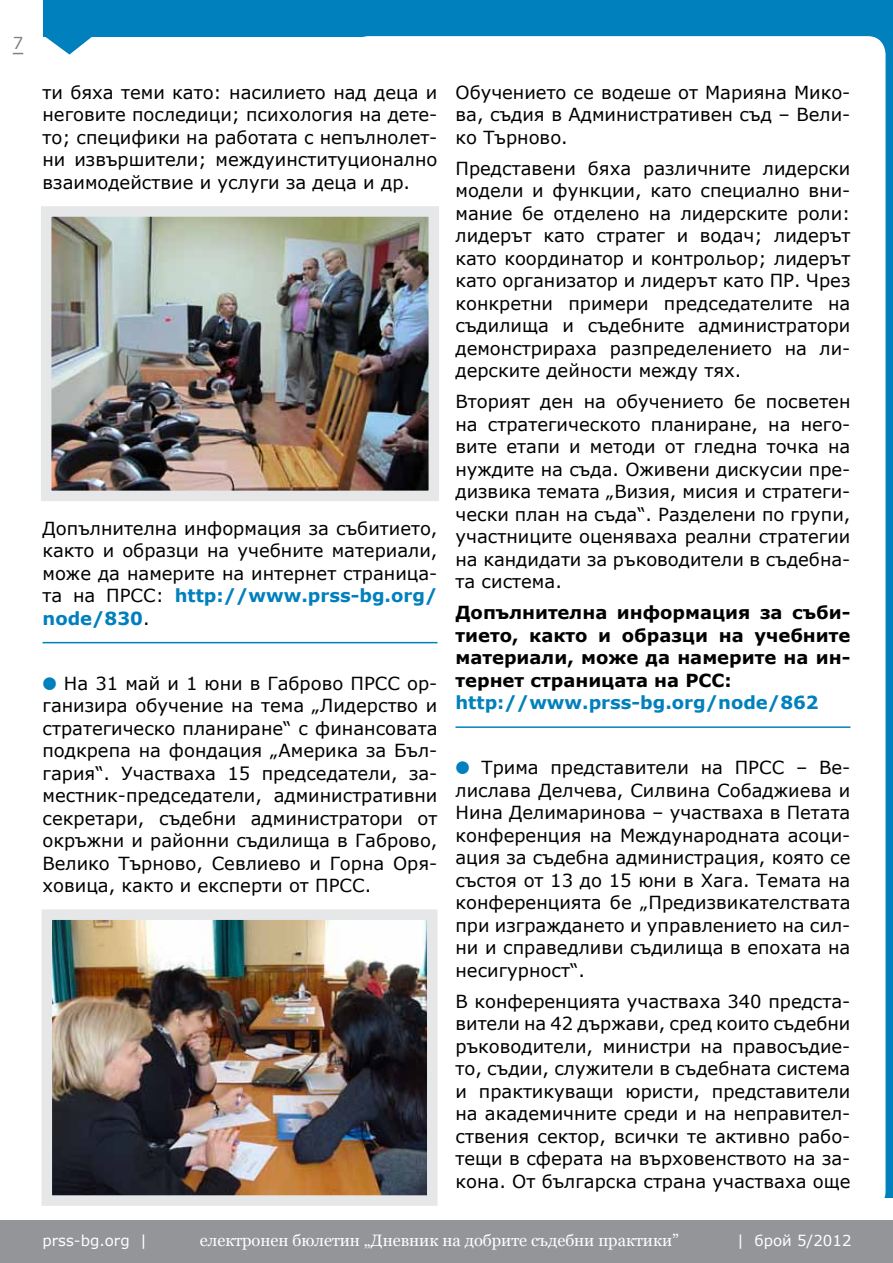
<style>
.page{position:relative;width:893px;height:1263px;background:#fff}
.page>*{position:absolute;margin:0;border:0;box-sizing:border-box;transform-origin:0 0}
.t1{font:18px/22.5px "Verdana";color:#000;text-align:justify}
.t2{font:700 18px/22.5px "Verdana";color:#000;text-align:justify}
.t3{font:700 18px "Verdana";color:#0080bd}
.t4{font:16.5px "Georgia";color:#fff}
.t5{font:16.5px "Verdana";color:#808285}
.t6{font:15px "Verdana";color:#fff}
.s1{font-weight:700;color:#0080bd}
.s2{font-family:"Guifxv 2 Transports";color:#0080bd}
</style>
<div class="page">
<div style="left:0;top:0;width:893px;height:36px;background:#0080bd"></div>
<div style="left:856px;top:0;width:37px;height:1198px;background:#0080bd"></div>
<div style="left:350px;top:36px;width:535px;height:1173px;background:#fff;border-radius:18px"></div>
<div style="left:0;top:0;width:43px;height:126px;background:#fff"></div>
<svg style="left:43px;top:36px;width:53px;height:19px"></svg>
<hr style="left:43px;top:642px;width:394px;height:1px;background:#0080bd">
<hr style="left:455px;top:726px;width:395px;height:2px;background:#0080bd">
<div style="left:0;top:1220px;width:893px;height:43px;background:#939598"></div>
<img style="left:52px;top:217px;width:376px;height:273px">
<div style="left:41px;top:206px;width:398px;height:295px;border:10px solid #e6e7e8"></div>
<img style="left:53px;top:920px;width:373px;height:275px">
<div style="left:42px;top:909px;width:395px;height:297px;border:10px solid #e6e7e8"></div>
<p class="t5" style="left:13px;top:32px;width:12px">7</p>
<p class="t1" style="left:43px;top:80px;width:396px">ти бяха теми като: насилието над деца и неговите последици; психология на дете&shy;то; специфики на работата с непълнолет&shy;ни извършители; междуинституционално взаимодействие и услуги за деца и др.</p>
<p class="t1" style="left:43px;top:516px;width:396px">Допълнителна информация за събитието, както и образци на учебните материали, може да намерите на интернет страница&shy;та на ПРСС: <span class="s1">http://www.prss-bg.org/ node/830</span>.</p>
<p class="t1" style="left:43px;top:671px;width:396px"><span class="s2">4</span> На 31 май и 1 юни в Габрово ПРСС ор&shy;ганизира обучение на тема „Лидерство и стратегическо планиране“ с финансовата подкрепа на фондация „Америка за Бъл&shy;гария“. Участваха 15 председатели, за&shy;местник-председатели, административни секретари, съдебни администратори от окръжни и районни съдилища в Габрово, Велико Търново, Севлиево и Горна Оря&shy;ховица, както и експерти от ПРСС.</p>
<p class="t1" style="left:455px;top:80px;width:396px">Обучението се водеше от Марияна Мико&shy;ва, съдия в Административен съд – Вели&shy;ко Търново.</p>
<p class="t1" style="left:455px;top:156px;width:396px">Представени бяха различните лидерски модели и функции, като специално вни&shy;мание бе отделено на лидерските роли: лидерът като стратег и водач; лидерът като координатор и контрольор; лидерът като организатор и лидерът като ПР. Чрез конкретни примери председателите на съдилища и съдебните администратори демонстрираха разпределението на ли&shy;дерските дейности между тях.</p>
<p class="t1" style="left:455px;top:390px;width:396px">Вторият ден на обучението бе посветен на стратегическото планиране, на него&shy;вите етапи и методи от гледна точка на нуждите на съда. Оживени дискусии пре&shy;дизвика темата „Визия, мисия и стратеги&shy;чески план на съда“. Разделени по групи, участниците оценяваха реални стратегии на кандидати за ръководители в съдебна&shy;та система.</p>
<p class="t2" style="left:455px;top:601px;width:396px">Допълнителна информация за съби&shy;тието, както и образци на учебните материали, може да намерите на ин&shy;тернет страницата на РСС:</p>
<p class="t3" style="left:455px;top:691px;width:365px">http://www.prss-bg.org/node/862</p>
<p class="t1" style="left:455px;top:756px;width:396px"><span class="s2">4</span> Трима представители на ПРСС – Ве&shy;лислава Делчева, Силвина Собаджиева и Нина Делимаринова – участваха в Петата конференция на Международната асоци&shy;ация за съдебна администрация, която се състоя от 13 до 15 юни в Хага. Темата на конференцията бе „Предизвикателствата при изграждането и управлението на сил&shy;ни и справедливи съдилища в епохата на несигурност“.</p>
<p class="t1" style="left:455px;top:989px;width:396px">В конференцията участваха 340 предста&shy;вители на 42 държави, сред които съдебни ръководители, министри на правосъдие&shy;то, съдии, служители в съдебната система и практикуващи юристи, представители на академичните среди и на неправител&shy;ствения сектор, всички те активно рабо&shy;тещи в сферата на върховенството на за&shy;кона. От българска страна участваха още</p>
<p class="t6" style="left:43px;top:1231px;width:106px">prss-bg.org |</p>
<p class="t4" style="left:200px;top:1231px;width:481px">електронен бюлетин „Дневник на добрите съдебни практики”</p>
<p class="t6" style="left:737px;top:1231px;width:116px">| брой 5/2012</p>
</div>
